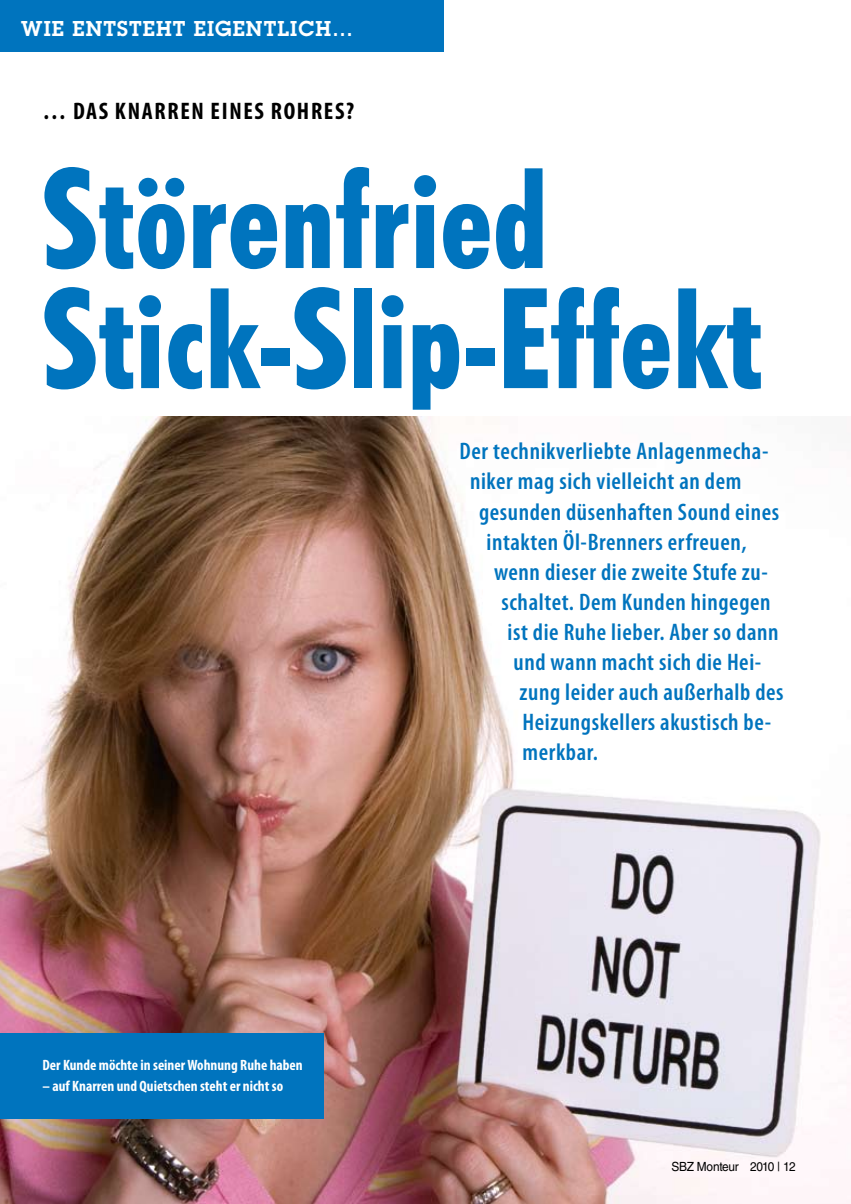
<style>
.page{position:relative;width:851px;height:1204px;background:#fff}
.page>*{position:absolute;margin:0;border:0;box-sizing:border-box;transform-origin:0 0}
.t1{font:800 condensed 135px/120px "Tempo Std";color:#0074be}
.t2{font:600 condensed 24px "Myriad Pro";letter-spacing:.025em;color:#0074be}
.t3{font:700 condensed 24px "Myriad Pro";letter-spacing:.07em;color:#000}
.t4{font:600 21px "Lubalin Graph Std";letter-spacing:.05em;color:#fff}
.t5{font:700 condensed 15px "Myriad Pro";color:#fff}
.t6{font:12.6px "Helvetica LT Std";letter-spacing:-.02em;color:#000;scale:.94 1}
</style>
<div class="page">
<img style="left:0;top:417px;width:850px;height:786px">
<div style="left:0;top:0;width:443px;height:51px;background:#0074be"></div>
<div style="left:0;top:1033px;width:324px;height:85px;background:#0074be"></div>
<p class="t4" style="left:21px;top:15px;width:333px">WIE ENTSTEHT EIGENTLICH…</p>
<p class="t3" style="left:43px;top:96px;width:313px">… das Knarren eines Rohres?</p>
<h1 class="t1" style="left:43px;top:158px;width:721px">Störenfried<br>Stick-Slip-Effekt</h1>
<p class="t5" style="left:43px;top:1055px;width:262px">Der Kunde möchte in seiner Wohnung Ruhe haben</p>
<p class="t5" style="left:43px;top:1076px;width:242px">– auf Knarren und Quietschen steht er nicht so</p>
<p class="t2" style="left:459px;top:438px;width:310px">Der technikverliebte Anlagenmecha-</p>
<p class="t2" style="left:470px;top:468px;width:273px">niker mag sich vielleicht an dem</p>
<p class="t2" style="left:479px;top:498px;width:302px">gesunden düsenhaften Sound eines</p>
<p class="t2" style="left:486px;top:528px;width:261px">intakten Öl-Brenners erfreuen,</p>
<p class="t2" style="left:494px;top:558px;width:275px">wenn dieser die zweite Stufe zu-</p>
<p class="t2" style="left:501px;top:588px;width:270px">schaltet. Dem Kunden hingegen</p>
<p class="t2" style="left:507px;top:618px;width:272px">ist die Ruhe lieber. Aber so dann</p>
<p class="t2" style="left:513px;top:648px;width:249px">und wann macht sich die Hei-</p>
<p class="t2" style="left:519px;top:678px;width:265px">zung leider auch außerhalb des</p>
<p class="t2" style="left:522px;top:708px;width:250px">Heizungskellers akustisch be-</p>
<p class="t2" style="left:522px;top:738px;width:77px">merkbar.</p>
<p class="t6" style="left:671px;top:1158px;width:133px">SBZ Monteur 2010 | 12</p>
</div>
